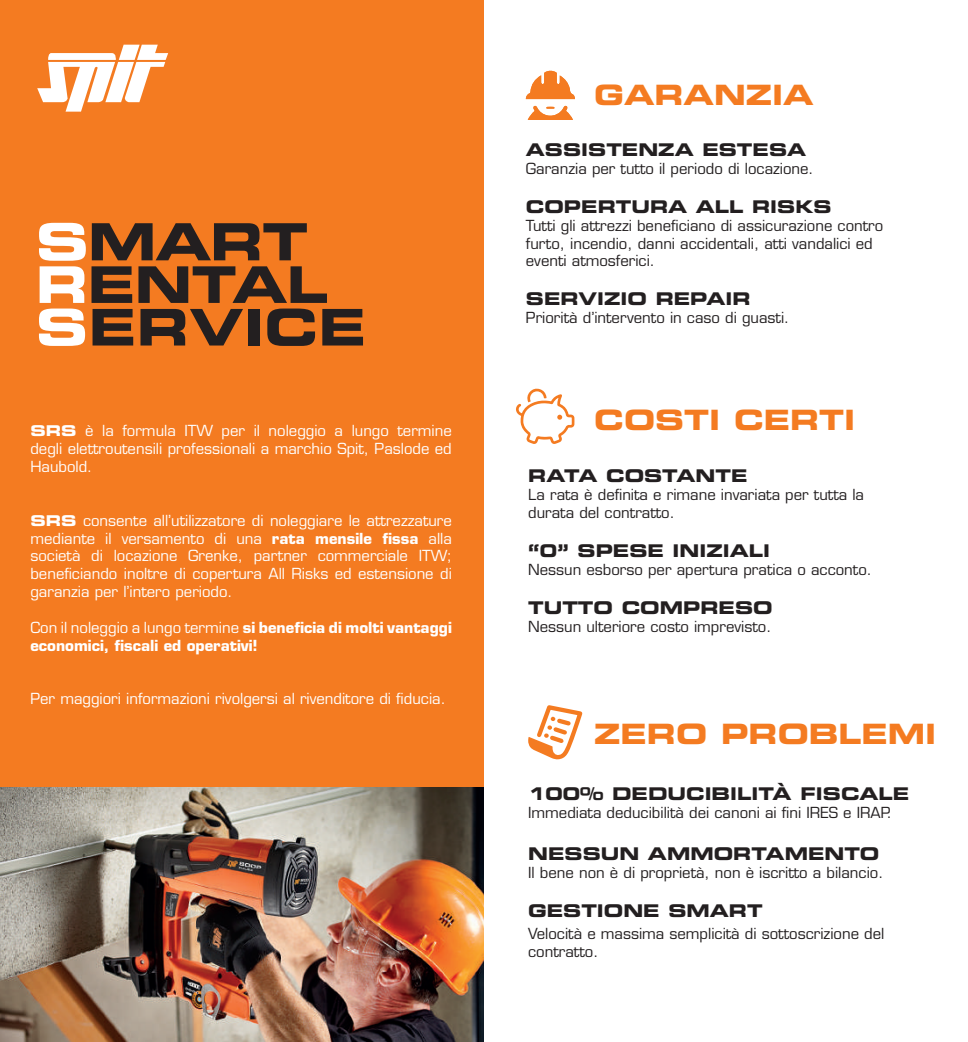
<style>
.page{position:relative;width:968px;height:1042px;background:#fff}
.page>*{position:absolute;margin:0;border:0;box-sizing:border-box;transform-origin:0 0}
.t1{font:51.27px "Eurostile LT Std Bold Ex 2";letter-spacing:-.02em;color:#231f20}
.t2{font:50.57px/42.5px "Eurostile LT Std Bold Ex 2";letter-spacing:.01em;color:#231f20}
.t3{font:28px "Eurostile LT Std Bold Ex 2";color:#f47b21}
.t4{font:17.5px "Eurostile LT Std Bold Ex 2";color:#231f20}
.t5{font:14.88px/17.8px "Eurostile LT Std";color:#231f20}
.t6{font:14.88px/17.8px "Eurostile LT Std";color:#fff;text-align:justify}
.t7{font:700 14.88px/17.8px "Eurostile LT Std";color:#fff}
.s1{color:#fff}
.s2{font-family:"Eurostile LT Std Bold Ex 2"}
.s3{font-weight:700}
.s4{font-weight:400}
</style>
<div class="page">
<svg style="left:516px;top:388px;width:58px;height:56px"></svg>
<svg style="left:528px;top:705px;width:54px;height:54px"></svg>
<svg style="left:525px;top:70px;width:50px;height:50px"></svg>
<div style="left:0;top:0;width:484px;height:1042px;background:#f47b21"></div>
<svg style="left:37px;top:45px;width:131px;height:67px"></svg>
<img style="left:0;top:787px;width:484px;height:255px">
<h1 class="t1" style="left:36px;top:206px;width:273px"><span class="s1">S</span>MART</h1>
<h2 class="t2" style="left:36px;top:262px;width:331px"><span class="s1">R</span>ENTAL<br><span class="s1">S</span>ERVICE</h2>
<p class="t6" style="left:30px;top:422px;width:423px"><span class="s2">SRS</span> è la formula ITW per il noleggio a lungo termine degli elettroutensili professionali a marchio Spit, Paslode ed Haubold.</p>
<p class="t6" style="left:30px;top:511px;width:423px"><span class="s2">SRS</span> consente all’utilizzatore di noleggiare le attrezzature mediante il versamento di una <span class="s3">rata mensile fissa</span> alla società di locazione Grenke, partner commerciale ITW; beneficiando inoltre di copertura All Risks ed estensione di garanzia per l’intero periodo.</p>
<p class="t7" style="left:30px;top:618px;width:423px"><span class="s4">Con il noleggio a lungo termine</span> si beneficia di molti vantaggi economici, fiscali ed operativi!</p>
<p class="t6" style="left:30px;top:690px;width:417px">Per maggiori informazioni rivolgersi al rivenditore di fiducia.</p>
<h3 class="t3" style="left:594px;top:76px;width:221px">GARANZIA</h3>
<p class="t4" style="left:526px;top:138px;width:282px">ASSISTENZA ESTESA</p>
<p class="t5" style="left:526px;top:160px;width:289px">Garanzia per tutto il periodo di locazione.</p>
<p class="t4" style="left:526px;top:194px;width:307px">COPERTURA ALL RISKS</p>
<p class="t5" style="left:526px;top:216px;width:359px">Tutti gli attrezzi beneficiano di assicurazione contro furto, incendio, danni accidentali, atti vandalici ed eventi atmosferici.</p>
<p class="t4" style="left:526px;top:287px;width:226px">SERVIZIO REPAIR</p>
<p class="t5" style="left:526px;top:309px;width:265px">Priorità d’intervento in caso di guasti.</p>
<h3 class="t3" style="left:594px;top:400px;width:262px">COSTI CERTI</h3>
<p class="t4" style="left:528px;top:464px;width:221px">RATA COSTANTE</p>
<p class="t5" style="left:528px;top:486px;width:337px">La rata è definita e rimane invariata per tutta la durata del contratto.</p>
<p class="t4" style="left:528px;top:538px;width:243px">“0” SPESE INIZIALI</p>
<p class="t5" style="left:528px;top:560px;width:345px">Nessun esborso per apertura pratica o acconto.</p>
<p class="t4" style="left:528px;top:595px;width:246px">TUTTO COMPRESO</p>
<p class="t5" style="left:528px;top:617px;width:245px">Nessun ulteriore costo imprevisto.</p>
<h3 class="t3" style="left:594px;top:714px;width:343px">ZERO PROBLEMI</h3>
<p class="t4" style="left:528px;top:781px;width:382px">100% DEDUCIBILITÀ FISCALE</p>
<p class="t5" style="left:528px;top:803px;width:365px">Immediata deducibilità dei canoni ai fini IRES e IRAP.</p>
<p class="t4" style="left:528px;top:841px;width:352px">NESSUN AMMORTAMENTO</p>
<p class="t5" style="left:528px;top:863px;width:357px">Il bene non è di proprietà, non è iscritto a bilancio.</p>
<p class="t4" style="left:528px;top:898px;width:236px">GESTIONE SMART</p>
<p class="t5" style="left:528px;top:925px;width:357px">Velocità e massima semplicità di sottoscrizione del contratto.</p>
</div>
